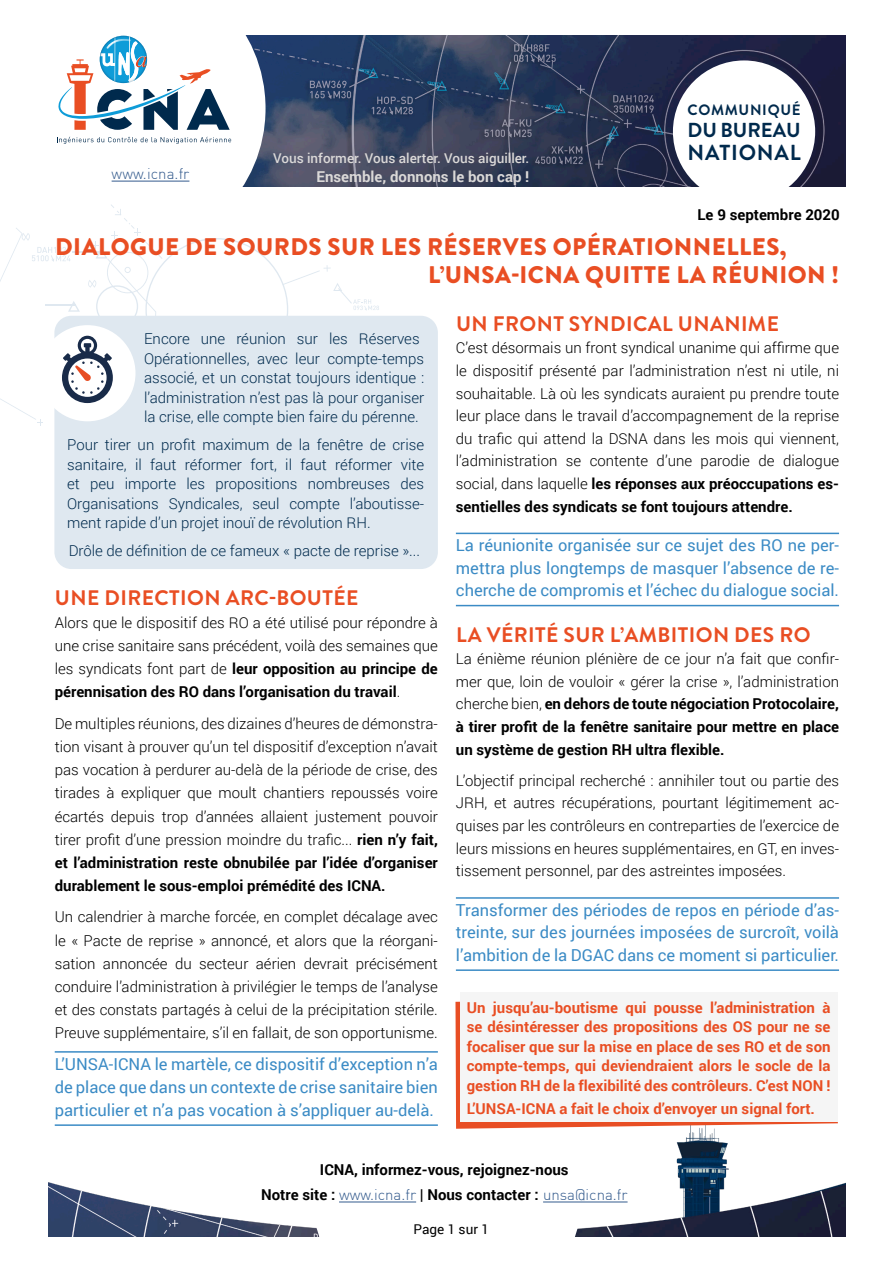
<style>
.page{position:relative;width:893px;height:1263px;background:#fff}
.page>*{position:absolute;margin:0;border:0;box-sizing:border-box;transform-origin:0 0}
.TITRE_COMMUNIQUE{font:900 24px "Brandon Grotesque";letter-spacing:.02em;color:#e94e23}
.t1{font:700 21.75px "Brandon Grotesque";letter-spacing:.035em;color:#002a4d}
.TITRE_PARAGRAPHE{font:700 21px "Brandon Grotesque";letter-spacing:.02em;color:#e94e23}
.t2{font:700 20.25px "Brandon Grotesque";color:#002a4d}
.EMPHASE_SIMPLE__BLEU{font:16.5px/22.6px "Roboto";color:#3b8bc5;text-align:justify}
.t3{font:300 15px/23.1px "Roboto";color:#000;text-align:justify}
.CHAPEAU{font:300 15px/19.5px "Roboto";color:#002a4d}
.t4{font:700 15px/22.6px "Roboto";color:#000;text-align:center}
.CONCLUSION{font:700 15px/19.5px "Roboto";color:#e94e23;text-align:justify}
.t5{font:700 15px "Roboto";color:#dbd9d8}
.t6{font:300 15px "DIN";letter-spacing:.005em;color:#345b8d}
.t7{font:700 15px "Brandon Grotesque";letter-spacing:.045em;color:#002a4d}
.t8{font:500 13.5px "Roboto";color:#dbd9d8}
.t9{font:13.5px "Roboto";color:#000}
.s1{font-weight:700}
.s2{font-weight:300}
.s3{font-family:"DIN";font-weight:300;color:#345b8d}
</style>
<div class="page">
<img style="left:49px;top:1124px;width:796px;height:112px">
<svg style="left:312px;top:1124px;width:270px;height:113px"></svg>
<hr style="left:339px;top:1202px;width:77px;height:1px;background:#345b8d">
<hr style="left:543px;top:1202px;width:85px;height:1px;background:#345b8d">
<img style="left:266px;top:36px;width:579px;height:151px">
<svg style="left:69px;top:35px;width:197px;height:152px"></svg>
<div style="left:673px;top:60px;width:142px;height:143px;background:#fff;border-radius:50%"></div>
<svg style="left:57px;top:137px;width:174px;height:7px"></svg>
<svg style="left:58px;top:36px;width:172px;height:94px"></svg>
<div style="left:105px;top:161px;width:91px;height:28px;background:#fff"></div>
<hr style="left:112px;top:181px;width:77px;height:1px;background:#345b8d">
<svg style="left:455px;top:1001px;width:383px;height:128px;fill:#e8522a"></svg>
<div style="left:460px;top:991px;width:378px;height:130px;background:#f5f5f5"></div>
<hr style="left:55px;top:1051px;width:383px;height:2px;background:#3b8bc5">
<hr style="left:55px;top:1124px;width:383px;height:2px;background:#3b8bc5">
<hr style="left:456px;top:533px;width:383px;height:1px;background:#3b8bc5">
<hr style="left:456px;top:605px;width:383px;height:1px;background:#3b8bc5">
<hr style="left:456px;top:897px;width:383px;height:2px;background:#3b8bc5">
<hr style="left:456px;top:969px;width:383px;height:2px;background:#3b8bc5">
<div style="left:54px;top:316px;width:384px;height:253px;background:#dfe8f0;border-radius:17px"></div>
<svg style="left:0;top:204px;width:426px;height:222px"></svg>
<p class="t7" style="left:687px;top:99px;width:115px">COMMUNIQUÉ</p>
<h3 class="t2" style="left:687px;top:116px;width:115px">DU BUREAU</h3>
<p class="t8" style="left:273px;top:148px;width:258px">Vous informer. Vous alerter. Vous aiguiller.</p>
<h2 class="t1" style="left:687px;top:137px;width:115px">NATIONAL</h2>
<p class="t6" style="left:112px;top:164px;width:79px">www.icna.fr</p>
<p class="t5" style="left:316px;top:166px;width:214px">Ensemble, donnons le bon cap !</p>
<p class="t4" style="left:697px;top:203px;width:144px">Le 9 septembre 2020</p>
<p class="TITRE_COMMUNIQUE" style="left:55px;top:229px;width:733px">DIALOGUE DE SOURDS SUR LES RÉSERVES OPÉRATIONNELLES,</p>
<p class="TITRE_COMMUNIQUE" style="left:428px;top:258px;width:412px">L’UNSA-ICNA QUITTE LA RÉUNION !</p>
<p class="CHAPEAU" style="left:144px;top:329px;width:282px">Encore une réunion sur les Réserves Opérationnelles, avec leur compte-temps associé, et un constat toujours identique : l’administration n’est pas là pour organiser la crise, elle compte bien faire du pérenne.</p>
<p class="CHAPEAU" style="left:67px;top:435px;width:359px;text-align:justify">Pour tirer un profit maximum de la fenêtre de crise sanitaire, il faut réformer fort, il faut réformer vite et peu importe les propositions nombreuses des Organisations Syndicales, seul compte l’aboutisse&shy;ment rapide d’un projet inouï de révolution RH.</p>
<p class="CHAPEAU" style="left:69px;top:541px;width:353px">Drôle de définition de ce fameux « pacte de reprise »...</p>
<p class="TITRE_PARAGRAPHE" style="left:55px;top:583px;width:305px">UNE DIRECTION ARC-BOUTÉE</p>
<p class="t3" style="left:55px;top:611px;width:385px">Alors que le dispositif des RO a été utilisé pour répondre à une crise sanitaire sans précédent, voilà des semaines que les syndicats font part de <span class="s1">leur opposition au principe de pérennisation des RO dans l’organisation du travail</span>.</p>
<p class="t3" style="left:55px;top:712px;width:385px">De multiples réunions, des dizaines d’heures de démonstra&shy;tion visant à prouver qu’un tel dispositif d’exception n’avait pas vocation à perdurer au-delà de la période de crise, des tirades à expliquer que moult chantiers repoussés voire écartés depuis trop d’années allaient justement pouvoir tirer profit d’une pression moindre du trafic... <span class="s1">rien n’y fait, et l’administration reste obnubilée par l’idée d’organiser durablement le sous-emploi prémédité des ICNA.</span></p>
<p class="t3" style="left:55px;top:905px;width:385px">Un calendrier à marche forcée, en complet décalage avec le « Pacte de reprise » annoncé, et alors que la réorgani&shy;sation annoncée du secteur aérien devrait précisément conduire l’administration à privilégier le temps de l’analyse et des constats partagés à celui de la précipitation stérile.<br>Preuve supplémentaire, s’il en fallait, de son opportunisme.</p>
<p class="EMPHASE_SIMPLE__BLEU" style="left:55px;top:1051px;width:385px;line-height:23.1px">L’UNSA-ICNA le martèle, ce dispositif d’exception n’a de place que dans un contexte de crise sanitaire bien particulier et n’a pas vocation à s’appliquer au-delà.</p>
<p class="TITRE_PARAGRAPHE" style="left:456px;top:309px;width:325px">UN FRONT SYNDICAL UNANIME</p>
<p class="t3" style="left:456px;top:336px;width:385px;line-height:22.6px">C’est désormais un front syndical unanime qui affirme que le dispositif présenté par l’administration n’est ni utile, ni souhaitable. Là où les syndicats auraient pu prendre toute leur place dans le travail d’accompagnement de la reprise du trafic qui attend la DSNA dans les mois qui viennent, l’administration se contente d’une parodie de dialogue social, dans laquelle <span class="s1">les réponses aux préoccupations es&shy;sentielles des syndicats se font toujours attendre.</span></p>
<p class="EMPHASE_SIMPLE__BLEU" style="left:456px;top:533px;width:385px">La réunionite organisée sur ce sujet des RO ne per&shy;mettra plus longtemps de masquer l’absence de re&shy;cherche de compromis et l’échec du dialogue social.</p>
<p class="TITRE_PARAGRAPHE" style="left:456px;top:620px;width:356px">LA VÉRITÉ SUR L’AMBITION DES RO</p>
<p class="t4" style="left:456px;top:647px;width:385px;text-align:justify"><span class="s2">La énième réunion plénière de ce jour n’a fait que confir&shy;mer que, loin de vouloir « gérer la crise », l’administration cherche bien,</span> en dehors de toute négociation Protocolaire, à tirer profit de la fenêtre sanitaire pour mettre en place un système de gestion RH ultra flexible.</p>
<p class="t3" style="left:456px;top:769px;width:385px;line-height:22.6px">L’objectif principal recherché : annihiler tout ou partie des JRH, et autres récupérations, pourtant légitimement ac&shy;quises par les contrôleurs en contreparties de l’exercice de leurs missions en heures supplémentaires, en GT, en inves&shy;tissement personnel, par des astreintes imposées.</p>
<p class="EMPHASE_SIMPLE__BLEU" style="left:456px;top:898px;width:385px">Transformer des périodes de repos en période d’as&shy;treinte, sur des journées imposées de surcroît, voilà l’ambition de la DGAC dans ce moment si particulier.</p>
<p class="CONCLUSION" style="left:467px;top:997px;width:365px">Un jusqu’au-boutisme qui pousse l’administration à se désintéresser des propositions des OS pour ne se focaliser que sur la mise en place de ses RO et de son compte-temps, qui deviendraient alors le socle de la gestion RH de la flexibilité des contrôleurs. C’est NON !</p>
<p class="CONCLUSION" style="left:467px;top:1099px;width:350px">L’UNSA-ICNA a fait le choix d’envoyer un signal fort.</p>
<p class="t4" style="left:261px;top:1156px;width:368px;line-height:25px">ICNA, informez-vous, rejoignez-nous<br>Notre site : <span class="s3">www.icna.fr</span> | Nous contacter : <span class="s3">unsa@icna.fr</span></p>
<p class="t9" style="left:413px;top:1219px;width:77px">Page 1 sur 1</p>
</div>
